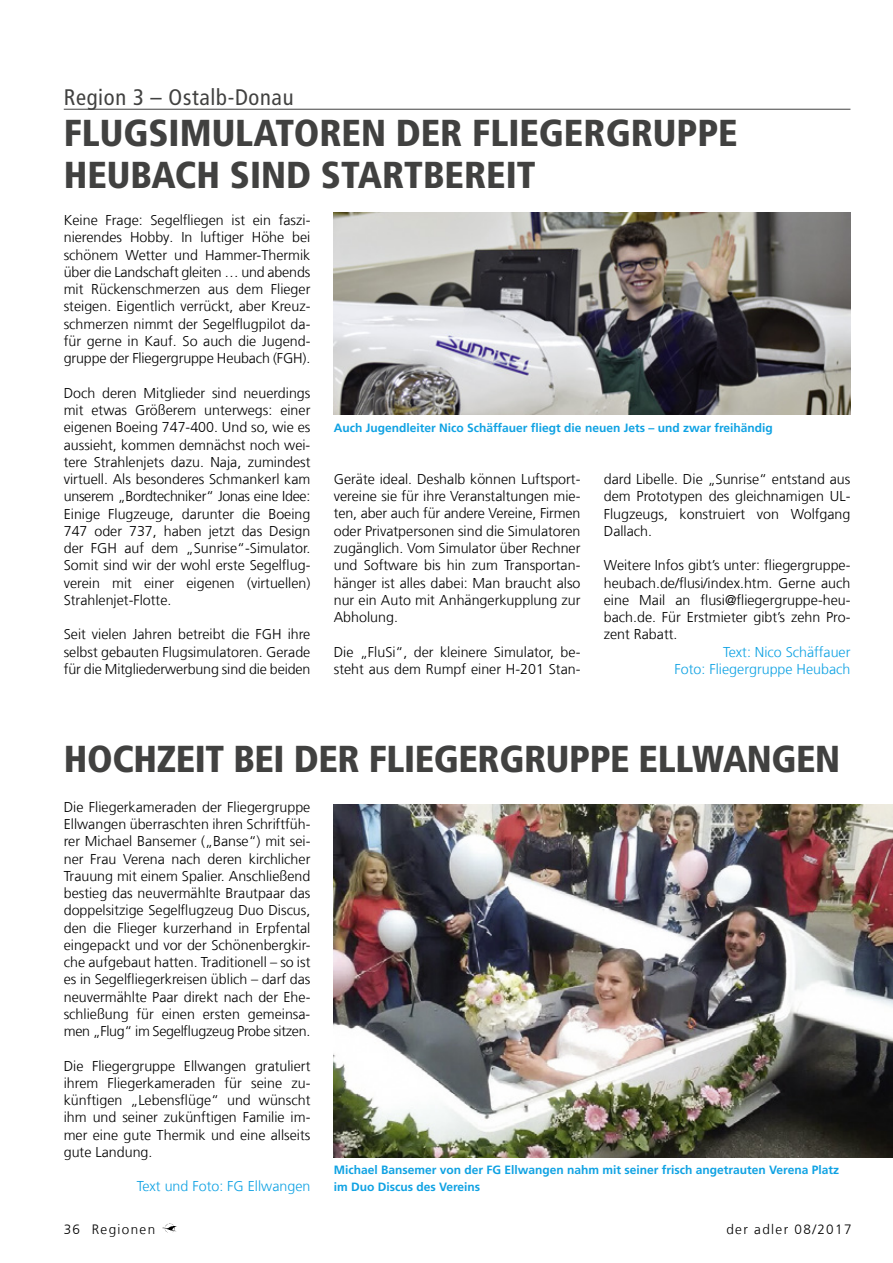
<style>
.page{position:relative;width:893px;height:1263px;background:#fff}
.page>*{position:absolute;margin:0;border:0;box-sizing:border-box;transform-origin:0 0}
.t1{font:900 condensed 37.5px/42px "Frutiger LT Com";color:#414140}
.t2{font:condensed 22.5px "Frutiger LT Com";letter-spacing:.03em;color:#414140}
.t3{font:300 14.25px/17.2px "Frutiger LT Com";color:#000;text-align:justify}
.t4{font:300 14.25px/17.2px "Frutiger LT Com";color:#0fa2e3;text-align:right}
.t5{font:300 13.5px "Frutiger LT Com";letter-spacing:.1em;color:#000}
.t6{font:700 12px/17.2px "Frutiger LT Com";color:#0fa2e3}
</style>
<div class="page">
<img style="left:162px;top:1223px;width:15px;height:10px">
<hr style="left:64px;top:109px;width:786px;height:1px;background:#414140">
<img style="left:334px;top:804px;width:559px;height:353px">
<img style="left:334px;top:213px;width:516px;height:202px">
<h2 class="t2" style="left:64px;top:84px;width:231px">Region 3 – Ostalb-Donau</h2>
<h1 class="t1" style="left:64px;top:112px;width:675px">FLUGSIMULATOREN DER FLIEGERGRUPPE<br>HEUBACH SIND STARTBEREIT</h1>
<p class="t3" style="left:64px;top:212px;width:248px">Keine Frage: Segelfliegen ist ein faszi&shy;nierendes Hobby. In luftiger Höhe bei schönem Wetter und Hammer-Thermik über die Landschaft gleiten … und abends mit Rückenschmerzen aus dem Flieger steigen. Eigentlich verrückt, aber Kreuz&shy;schmerzen nimmt der Segelflugpilot da&shy;für gerne in Kauf. So auch die Jugend&shy;gruppe der Fliegergruppe Heubach (FGH).</p>
<p class="t3" style="left:64px;top:384px;width:248px">Doch deren Mitglieder sind neuerdings mit etwas Größerem unterwegs: einer eigenen Boeing 747-400. Und so, wie es aussieht, kommen demnächst noch wei&shy;tere Strahlenjets dazu. Naja, zumindest virtuell. Als besonderes Schmankerl kam unserem „Bordtechniker“ Jonas eine Idee:<br>Einige Flugzeuge, darunter die Boeing 747 oder 737, haben jetzt das Design der FGH auf dem „Sunrise“-Simulator.<br>Somit sind wir der wohl erste Segelflug&shy;verein mit einer eigenen (virtuellen)<br>Strahlenjet-Flotte.</p>
<p class="t3" style="left:64px;top:626px;width:248px">Seit vielen Jahren betreibt die FGH ihre selbst gebauten Flugsimulatoren. Gerade für die Mitgliederwerbung sind die beiden</p>
<p class="t6" style="left:334px;top:419px;width:440px">Auch Jugendleiter Nico Schäffauer fliegt die neuen Jets – und zwar freihändig</p>
<p class="t3" style="left:334px;top:470px;width:248px">Geräte ideal. Deshalb können Luftsport&shy;vereine sie für ihre Veranstaltungen mie&shy;ten, aber auch für andere Vereine, Firmen oder Privatpersonen sind die Simulatoren zugänglich. Vom Simulator über Rechner und Software bis hin zum Transportan&shy;hänger ist alles dabei: Man braucht also nur ein Auto mit Anhängerkupplung zur Abholung.</p>
<p class="t3" style="left:334px;top:643px;width:248px">Die „FluSi“, der kleinere Simulator, be&shy;steht aus dem Rumpf einer H-201 Stan-</p>
<p class="t3" style="left:604px;top:471px;width:248px">dard Libelle. Die „Sunrise“ entstand aus dem Prototypen des gleichnamigen UL-Flugzeugs, konstruiert von Wolfgang Dallach.</p>
<p class="t3" style="left:604px;top:557px;width:248px">Weitere Infos gibt’s unter: fliegergruppe&shy;heubach.de/flusi/index.htm. Gerne auch eine Mail an flusi@fliegergruppe-heu&shy;bach.de. Für Erstmieter gibt’s zehn Pro&shy;zent Rabatt.</p>
<p class="t4" style="left:675px;top:643px;width:177px">Text: Nico Schäffauer<br>Foto: Fliegergruppe Heubach</p>
<h1 class="t1" style="left:64px;top:738px;width:778px">HOCHZEIT BEI DER FLIEGERGRUPPE ELLWANGEN</h1>
<p class="t3" style="left:64px;top:798px;width:248px">Die Fliegerkameraden der Fliegergruppe Ellwangen überraschten ihren Schriftfüh&shy;rer Michael Bansemer („Banse“) mit sei&shy;ner Frau Verena nach deren kirchlicher Trauung mit einem Spalier. Anschließend bestieg das neuvermählte Brautpaar das doppelsitzige Segelflugzeug Duo Discus, den die Flieger kurzerhand in Erpfental eingepackt und vor der Schönenbergkir&shy;che aufgebaut hatten. Traditionell – so ist es in Segelfliegerkreisen üblich – darf das neuvermählte Paar direkt nach der Ehe&shy;schließung für einen ersten gemeinsa&shy;men „Flug“ im Segelflugzeug Probe sitzen.</p>
<p class="t3" style="left:64px;top:1057px;width:248px">Die Fliegergruppe Ellwangen gratuliert ihrem Fliegerkameraden für seine zu&shy;künftigen „Lebensflüge“ und wünscht ihm und seiner zukünftigen Familie im&shy;mer eine gute Thermik und eine allseits gute Landung.</p>
<p class="t4" style="left:137px;top:1178px;width:175px">Text und Foto: FG Ellwangen</p>
<p class="t6" style="left:334px;top:1161px;width:507px">Michael Bansemer von der FG Ellwangen nahm mit seiner frisch angetrauten Verena Platz im Duo Discus des Vereins</p>
<p class="t5" style="left:64px;top:1221px;width:93px">36 Regionen</p>
<p class="t5" style="left:726px;top:1221px;width:127px">der adler 08/2017</p>
</div>
